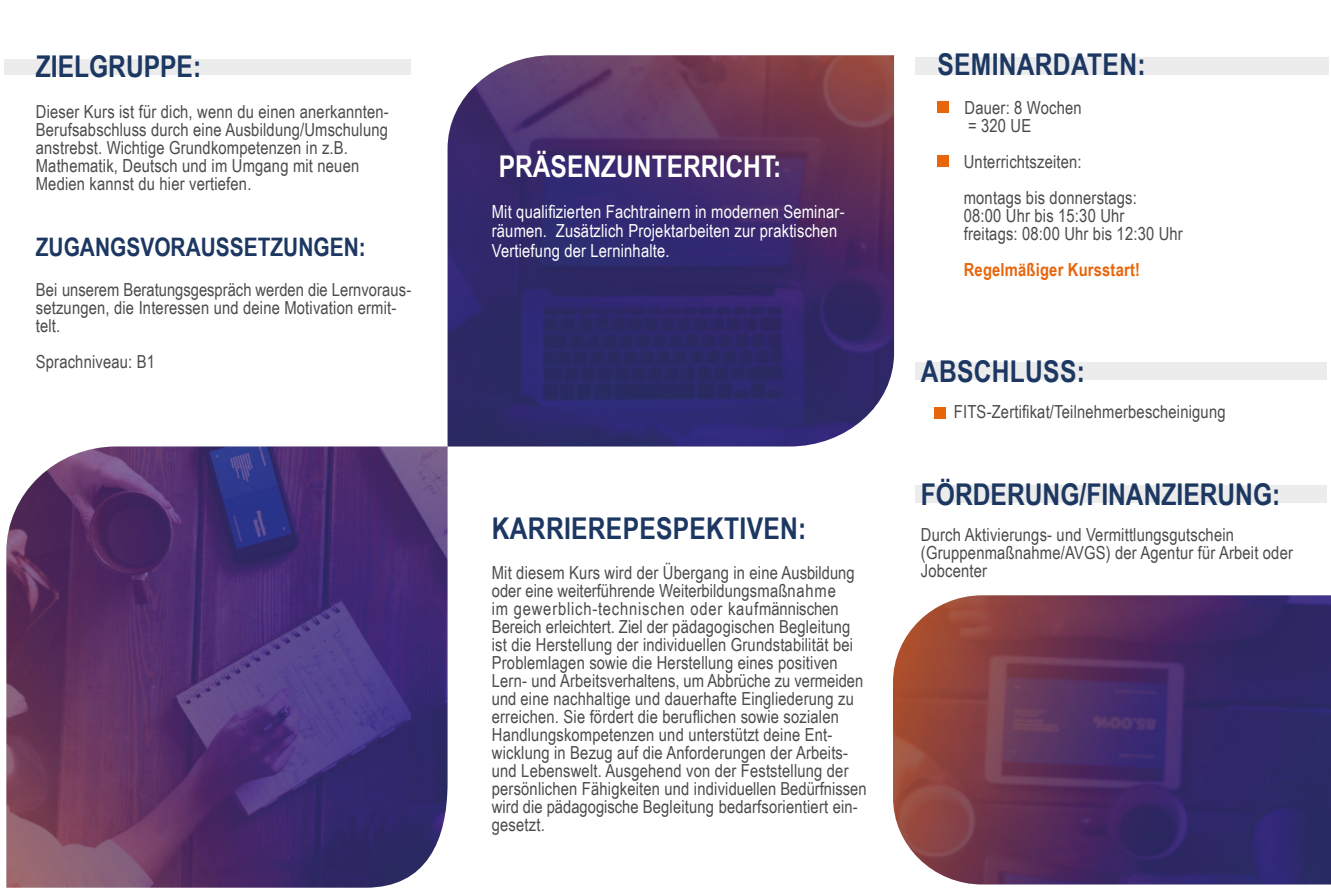
<style>
.page{position:relative;width:1331px;height:893px;background:#fff}
.page>*{position:absolute;margin:0;border:0;box-sizing:border-box;transform-origin:0 0}
.t1{font:700 30px "Arial Narrow";letter-spacing:.01em;color:#1c3761}
.t2{font:700 30px "Arial Narrow";color:#fffffe}
.t3{font:700 25.5px "Arial Narrow";color:#1c3761}
.t4{font:18px/18px "Arial Narrow";letter-spacing:.01em;color:#4b4b4a}
.t5{font:18px/19.5px "Arial Narrow";letter-spacing:.01em;color:#fffffe}
.t6{font:700 18px "Arial Narrow";letter-spacing:.01em;color:#e8650c}
</style>
<div class="page">
<img style="left:6px;top:446px;width:442px;height:442px">
<img style="left:893px;top:595px;width:437px;height:289px">
<div style="left:5px;top:59px;width:406px;height:16px;background:#ececec"></div>
<div style="left:915px;top:484px;width:411px;height:18px;background:#ececec"></div>
<div style="left:915px;top:362px;width:411px;height:18px;background:#ececec"></div>
<div style="left:915px;top:57px;width:414px;height:18px;background:#ececec"></div>
<div style="left:934px;top:407px;width:11px;height:11px;background:#e8660b"></div>
<img style="left:448px;top:55px;width:446px;height:391px">
<div style="left:937px;top:102px;width:11px;height:11px;background:#e8660b"></div>
<div style="left:937px;top:155px;width:11px;height:12px;background:#e8660b"></div>
<h1 class="t1" style="left:36px;top:55px;width:167px">ZIELGRUPPE:</h1>
<p class="t4" style="left:36px;top:104px;width:354px">Dieser Kurs ist für dich, wenn du einen anerkannten-Berufsabschluss durch eine Ausbildung/Umschulung anstrebst. Wichtige Grundkompetenzen in z.B.<br>Mathematik, Deutsch und im Umgang mit neuen Medien kannst du hier vertiefen.</p>
<h2 class="t3" style="left:36px;top:237px;width:331px">ZUGANGSVORAUSSETZUNGEN:</h2>
<p class="t4" style="left:36px;top:282px;width:377px">Bei unserem Beratungsgespräch werden die Lernvoraus&shy;setzungen, die Interessen und deine Motivation ermit&shy;telt.</p>
<p class="t4" style="left:36px;top:354px;width:121px">Sprachniveau: B1</p>
<h1 class="t2" style="left:499px;top:156px;width:284px">PRÄSENZUNTERRICHT:</h1>
<p class="t5" style="left:492px;top:201px;width:354px">Mit qualifizierten Fachtrainern in modernen Seminar&shy;räumen. Zusätzlich Projektarbeiten zur praktischen<br>Vertiefung der Lerninhalte.</p>
<h1 class="t1" style="left:492px;top:517px;width:316px">KARRIEREPESPEKTIVEN:</h1>
<p class="t4" style="left:492px;top:566px;width:376px">Mit diesem Kurs wird der Übergang in eine Ausbildung oder eine weiterführende Weiterbildungsmaßnahme<br>im gewerblich-technischen oder kaufmännischen Bereich erleichtert. Ziel der pädagogischen Begleitung ist die Herstellung der individuellen Grundstabilität bei Problemlagen sowie die Herstellung eines positiven Lern- und Arbeitsverhaltens, um Abbrüche zu vermeiden und eine nachhaltige und dauerhafte Eingliederung zu erreichen. Sie fördert die beruflichen sowie sozialen Handlungskompetenzen und unterstützt deine Ent&shy;wicklung in Bezug auf die Anforderungen der Arbeits&shy;und Lebenswelt. Ausgehend von der Feststellung der persönlichen Fähigkeiten und individuellen Bedürfnissen wird die pädagogische Begleitung bedarfsorientiert ein&shy;gesetzt.</p>
<h1 class="t1" style="left:937px;top:53px;width:210px">SEMINARDATEN:</h1>
<p class="t4" style="left:965px;top:100px;width:119px">Dauer: 8 Wochen = 320 UE</p>
<p class="t4" style="left:964px;top:145px;width:175px;line-height:36px">Unterrichtszeiten: montags bis donnerstags:</p>
<p class="t4" style="left:964px;top:208px;width:221px">08:00 Uhr bis 15:30 Uhr freitags: 08:00 Uhr bis 12:30 Uhr</p>
<p class="t6" style="left:964px;top:263px;width:178px">Regelmäßiger Kursstart!</p>
<h1 class="t1" style="left:921px;top:361px;width:165px">ABSCHLUSS:</h1>
<p class="t4" style="left:954px;top:402px;width:273px">FITS-Zertifikat/Teilnehmerbescheinigung</p>
<h1 class="t1" style="left:921px;top:484px;width:361px">FÖRDERUNG/FINANZIERUNG:</h1>
<p class="t4" style="left:921px;top:528px;width:374px">Durch Aktivierungs- und Vermittlungsgutschein (Gruppenmaßnahme/AVGS) der Agentur für Arbeit oder<br>Jobcenter</p>
</div>
